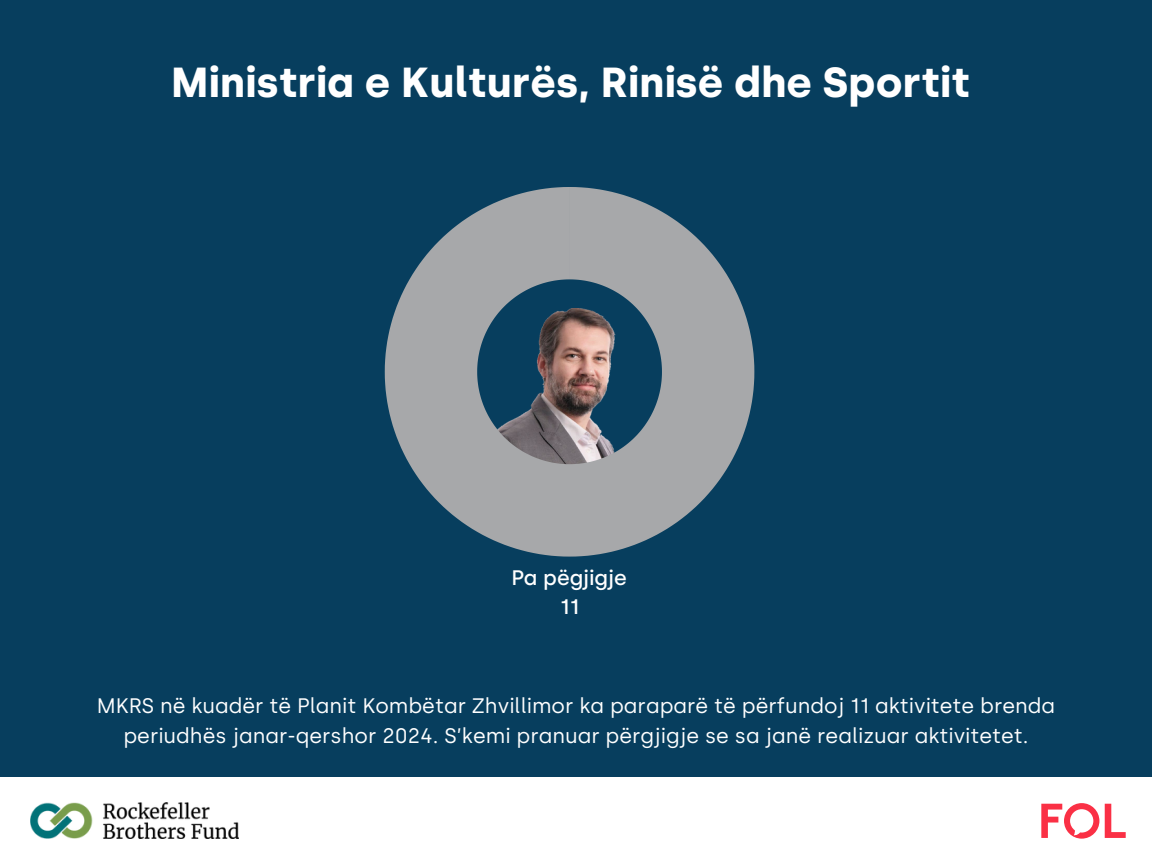
<style>
.page{position:relative;width:1152px;height:864px;background:#073e5e}
.page>*{position:absolute;margin:0;border:0;box-sizing:border-box;transform-origin:0 0}
.t1{font:700 42px "Silka";color:#fff}
.t2{font:21px/29.2px "Silka";color:#fff;text-align:center}
.t3{font:500 21px/29.5px "Silka";color:#fff;text-align:center}
</style>
<div class="page">
<div style="left:0;top:778px;width:1152px;height:86px;background:#fff"></div>
<img style="left:30px;top:803px;width:208px;height:36px">
<svg style="left:385px;top:187px;width:369px;height:370px;fill:#a7a8aa"></svg>
<svg style="left:1105px;top:804px;width:21px;height:34px"></svg>
<svg style="left:1041px;top:803px;width:58px;height:36px"></svg>
<p class="t1" style="left:171px;top:57px;width:800px">Ministria e Kulturës, Rinisë dhe Sportit</p>
<p class="t3" style="left:512px;top:563px;width:117px">Pa pëgjigje<br>11</p>
<p class="t2" style="left:97px;top:691px;width:960px">MKRS në kuadër të Planit Kombëtar Zhvillimor ka paraparë të përfundoj 11 aktivitete brenda periudhës janar-qershor 2024. S’kemi pranuar përgjigje se sa janë realizuar aktivitetet.</p>
</div>
